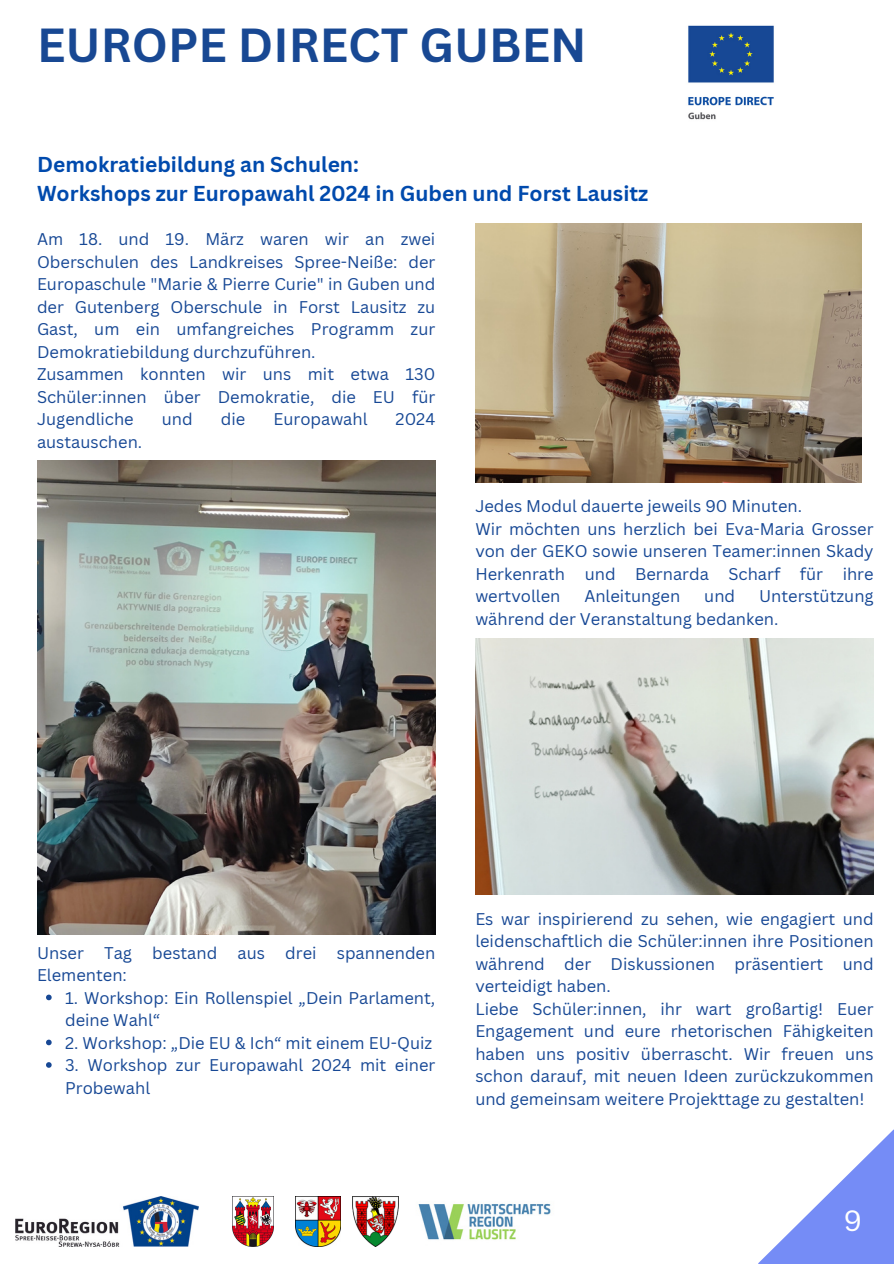
<style>
.page{position:relative;width:894px;height:1264px;background:#fff}
.page>*{position:absolute;margin:0;border:0;box-sizing:border-box;transform-origin:0 0}
.t1{font:700 46.5px "Canva Sans";color:#184893}
.t2{font:28.5px "Canva Sans";color:#fff}
.t3{font:700 21px/29.2px "Canva Sans";color:#004aad}
.t4{font:16.5px/22.5px "Canva Sans";color:#174895;text-align:justify}
</style>
<div class="page">
<svg style="left:758px;top:1130px;width:135px;height:133px"></svg>
<img style="left:688px;top:25px;width:86px;height:95px">
<img style="left:15px;top:1196px;width:184px;height:50px">
<img style="left:233px;top:1196px;width:40px;height:50px">
<img style="left:295px;top:1196px;width:45px;height:50px">
<img style="left:352px;top:1196px;width:47px;height:50px">
<img style="left:418px;top:1203px;width:133px;height:37px">
<img style="left:37px;top:460px;width:398px;height:474px">
<img style="left:475px;top:223px;width:386px;height:259px">
<img style="left:475px;top:638px;width:398px;height:256px">
<svg style="left:46px;top:994px;width:6px;height:6px"></svg>
<svg style="left:46px;top:1039px;width:6px;height:6px"></svg>
<svg style="left:46px;top:1062px;width:6px;height:5px"></svg>
<p class="t1" style="left:37px;top:12px;width:551px">EUROPE DIRECT GUBEN</p>
<p class="t3" style="left:37px;top:149px;width:612px">Demokratiebildung an Schulen:<br>Workshops zur Europawahl 2024 in Guben und Forst Lausitz</p>
<p class="t4" style="left:37px;top:227px;width:400px">Am 18. und 19. März waren wir an zwei Oberschulen des Landkreises Spree-Neiße: der Europaschule "Marie &amp; Pierre Curie" in Guben und der Gutenberg Oberschule in Forst Lausitz zu Gast, um ein umfangreiches Programm zur Demokratiebildung durchzuführen.</p>
<p class="t4" style="left:37px;top:362px;width:400px">Zusammen konnten wir uns mit etwa 130<br>Schüler:innen über Demokratie, die EU für Jugendliche</p>
<p class="t4" style="left:162px;top:407px;width:32px">und</p>
<p class="t4" style="left:221px;top:407px;width:26px">die</p>
<p class="t4" style="left:273px;top:407px;width:96px">Europawahl</p>
<p class="t4" style="left:395px;top:407px;width:41px">2024</p>
<p class="t4" style="left:37px;top:430px;width:107px">austauschen.</p>
<p class="t4" style="left:475px;top:494px;width:328px">Jedes Modul dauerte jeweils 90 Minuten.</p>
<p class="t4" style="left:475px;top:517px;width:399px">Wir möchten uns herzlich bei Eva-Maria Grosser von der GEKO sowie unseren Teamer:innen Skady Herkenrath und Bernarda Scharf für ihre wertvollen</p>
<p class="t4" style="left:584px;top:584px;width:97px">Anleitungen</p>
<p class="t4" style="left:704px;top:584px;width:32px">und</p>
<p class="t4" style="left:475px;top:584px;width:399px;text-indent:284px">Unterstützung während der Veranstaltung bedanken.</p>
<p class="t4" style="left:37px;top:940px;width:399px">Unser Tag bestand aus drei spannenden<br>Elementen:</p>
<p class="t4" style="left:65px;top:985px;width:371px">1. Workshop: Ein Rollenspiel „Dein Parlament, deine Wahl“</p>
<p class="t4" style="left:65px;top:1030px;width:368px">2. Workshop: „Die EU &amp; Ich“ mit einem EU-Quiz</p>
<p class="t4" style="left:65px;top:1053px;width:371px">3. Workshop zur Europawahl 2024 mit einer<br>Probewahl</p>
<p class="t4" style="left:475px;top:907px;width:399px">Es war inspirierend zu sehen, wie engagiert und leidenschaftlich die Schüler:innen ihre Positionen während der Diskussionen präsentiert und verteidigt haben.</p>
<p class="t4" style="left:475px;top:997px;width:400px">Liebe Schüler:innen, ihr wart großartig! Euer Engagement und eure rhetorischen Fähigkeiten haben uns positiv überrascht. Wir freuen uns schon darauf, mit neuen Ideen zurückzukommen und gemeinsam weitere Projekttage zu gestalten!</p>
<p class="t2" style="left:843px;top:1200px;width:20px">9</p>
</div>
